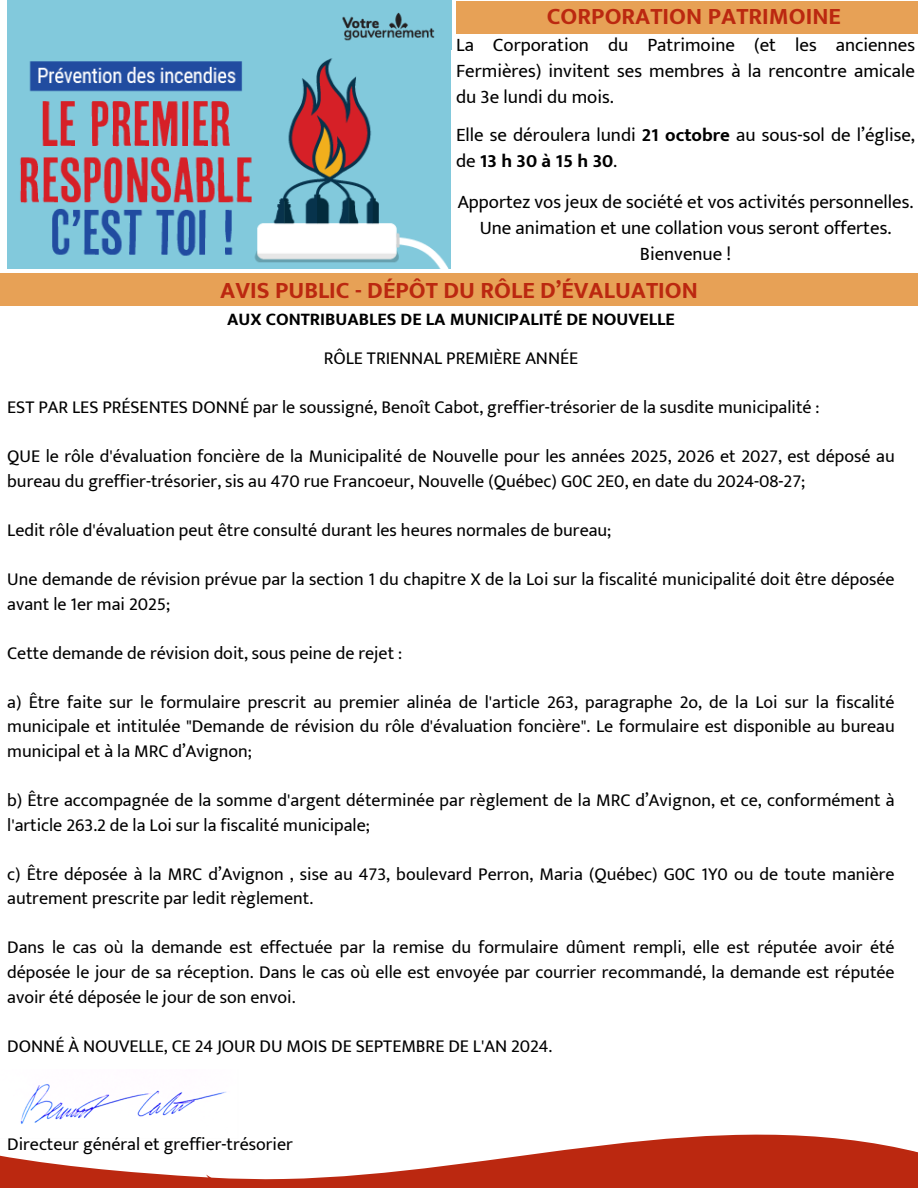
<style>
.page{position:relative;width:918px;height:1188px;background:#fff}
.page>*{position:absolute;margin:0;border:0;box-sizing:border-box;transform-origin:0 0}
.t1{font:700 24px "Mukta Mahee";color:#bb2810}
.t2{font:18.9px/25.8px "Mukta";color:#000;text-align:justify}
.t3{font:18px/24.6px "Mukta";color:#000}
.t4{font:700 18px "Mukta";color:#000}
.s1{font-weight:700}
</style>
<div class="page">
<svg style="left:0;top:1155px;width:175px;height:33px;fill:#bb2810"></svg>
<svg style="left:175px;top:1134px;width:743px;height:54px;fill:#bb2810"></svg>
<div style="left:0;top:273px;width:918px;height:32px;background:#e7a156"></div>
<img style="left:20px;top:1084px;width:218px;height:55px">
<div style="left:7px;top:0;width:444px;height:268px;background:#82c9dc"></div>
<img style="left:20px;top:58px;width:428px;height:210px">
<img style="left:342px;top:12px;width:93px;height:29px">
<div style="left:456px;top:2px;width:462px;height:32px;background:#e7a156"></div>
<p class="t1" style="left:547px;top:2px;width:295px">CORPORATION PATRIMOINE</p>
<p class="t2" style="left:456px;top:32px;width:460px">La Corporation du Patrimoine (et les anciennes Fermières) invitent ses membres à la rencontre amicale du 3e lundi du mois.</p>
<p class="t2" style="left:456px;top:122px;width:460px">Elle se déroulera lundi <span class="s1">21 octobre</span> au sous-sol de l’église, de<span class="s1">13h30à15h30</span>.</p>
<p class="t2" style="left:458px;top:189px;width:457px">Apportez vos jeux de société et vos activités personnelles.</p>
<h3 class="t2" style="left:480px;top:215px;width:413px;text-align:center">Une animation et une collation vous seront offertes.<br>Bienvenue !</h3>
<p class="t1" style="left:220px;top:275px;width:479px">AVIS PUBLIC - DÉPÔT DU RÔLE D’ÉVALUATION</p>
<p class="t4" style="left:227px;top:309px;width:449px">AUX CONTRIBUABLES DE LA MUNICIPALITÉ DE NOUVELLE</p>
<h1 class="t3" style="left:324px;top:345px;width:256px">RÔLE TRIENNAL PREMIÈRE ANNÉE</h1>
<p class="t3" style="left:7px;top:394px;width:814px">EST PAR LES PRÉSENTES DONNÉ par le soussigné, Benoît Cabot, greffier-trésorier de la susdite municipalité :</p>
<p class="t3" style="left:7px;top:444px;width:889px">QUE le rôle d'évaluation foncière de la Municipalité de Nouvelle pour les années 2025, 2026 et 2027, est déposé au bureau du greffier-trésorier, sis au 470 rue Francoeur, Nouvelle (Québec) G0C 2E0, en date du 2024-08-27;</p>
<p class="t3" style="left:7px;top:517px;width:605px">Ledit rôle d'évaluation peut être consulté durant les heures normales de bureau;</p>
<p class="t3" style="left:7px;top:566px;width:889px">Une demande de révision prévue par la section 1 du chapitre X de la Loi sur la fiscalité municipalité doit être déposée avant le 1er mai 2025;</p>
<h1 class="t3" style="left:7px;top:640px;width:397px">Cette demande de révision doit, sous peine de rejet :</h1>
<h2 class="t3" style="left:7px;top:689px;width:889px;text-align:justify">a) Être faite sur le formulaire prescrit au premier alinéa de l'article 263, paragraphe 2o, de la Loi sur la fiscalité municipale et intitulée "Demande de révision du rôle d'évaluation foncière". Le formulaire est disponible au bureau municipal et à la MRC d’Avignon;</h2>
<h3 class="t3" style="left:7px;top:788px;width:889px">b) Être accompagnée de la somme d'argent déterminée par règlement de la MRC d’Avignon, et ce, conformément à l'article 263.2 de la Loi sur la fiscalité municipale;</h3>
<p class="t3" style="left:7px;top:861px;width:889px">c) Être déposée à la MRC d’Avignon , sise au 473, boulevard Perron, Maria (Québec) G0C 1Y0 ou de toute manière autrement prescrite par ledit règlement.</p>
<p class="t3" style="left:7px;top:935px;width:889px;text-align:justify">Dans le cas où la demande est effectuée par la remise du formulaire dûment rempli, elle est réputée avoir été déposée le jour de sa réception. Dans le cas où elle est envoyée par courrier recommandé, la demande est réputée avoir été déposée le jour de son envoi.</p>
<p class="t3" style="left:7px;top:1033px;width:547px">DONNÉ À NOUVELLE, CE 24 JOUR DU MOIS DE SEPTEMBRE DE L'AN 2024.</p>
<p class="t3" style="left:7px;top:1131px;width:287px">Directeur général et greffier-trésorier</p>
</div>
